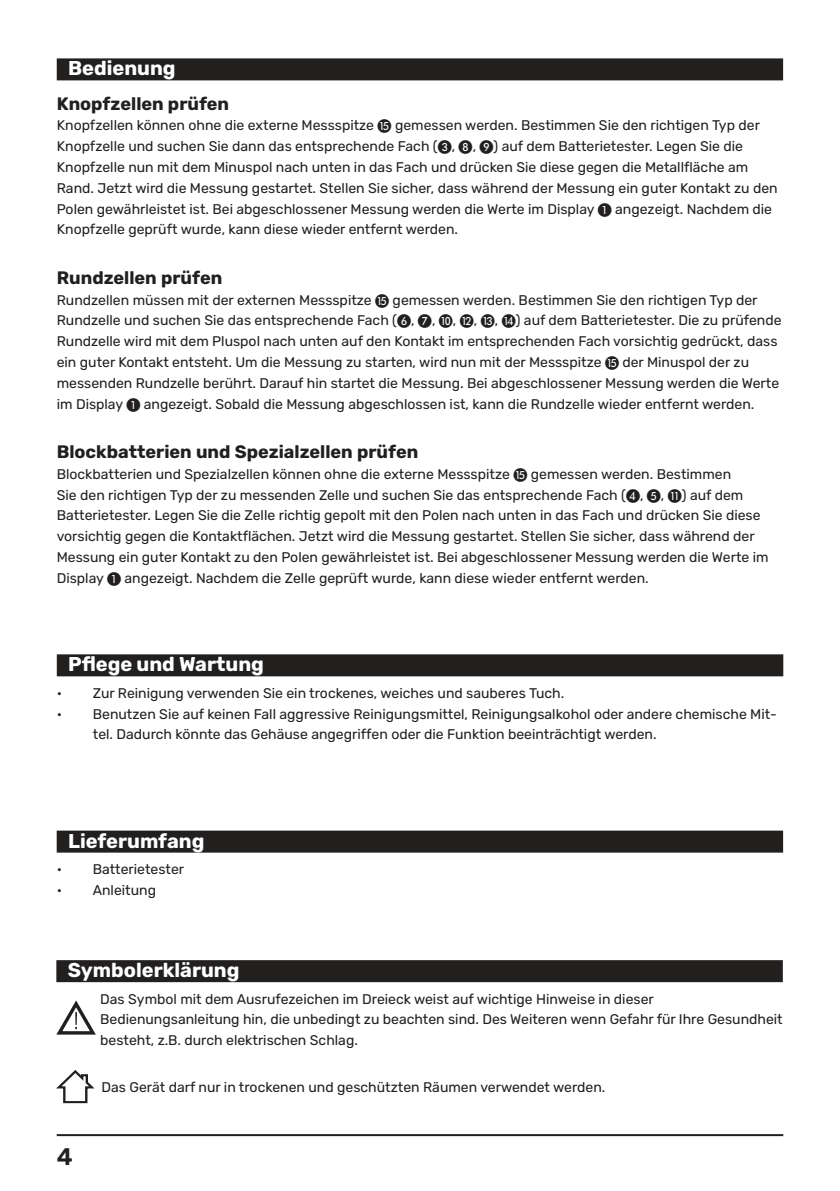
<style>
.page{position:relative;width:840px;height:1191px;background:#fff}
.page>*{position:absolute;margin:0;border:0;box-sizing:border-box;transform-origin:0 0}
.t1{font:600 24px "Rubik";color:#221f1f}
.t2{font:700 20px "Rubik";color:#fff}
.t3{font:700 18px "Rubik";color:#221f1f}
.t4{font:14px/20.8px "Rubik";color:#221f1f}
</style>
<div class="page">
<hr style="left:57px;top:1134px;width:725px;height:2px;background:#221f1f">
<div style="left:57px;top:654px;width:725px;height:22px;background:#221f1f"></div>
<div style="left:57px;top:58px;width:725px;height:22px;background:#221f1f"></div>
<div style="left:57px;top:830px;width:725px;height:22px;background:#221f1f"></div>
<svg style="left:56px;top:1070px;width:38px;height:33px"></svg>
<div style="left:56px;top:960px;width:726px;height:22px;background:#221f1f"></div>
<svg style="left:56px;top:1000px;width:40px;height:35px"></svg>
<h2 class="t2" style="left:68px;top:59px;width:109px">Bedienung</h2>
<p class="t3" style="left:57px;top:95px;width:174px">Knopfzellen prüfen</p>
<p class="t4" style="left:57px;top:116px;width:722px">Knopfzellen können ohne die externe Messspitze ⓯ gemessen werden. Bestimmen Sie den richtigen Typ der Knopfzelle und suchen Sie dann das entsprechende Fach (❸, ❽, ❾) auf dem Batterietester. Legen Sie die Knopfzelle nun mit dem Minuspol nach unten in das Fach und drücken Sie diese gegen die Metallfläche am Rand. Jetzt wird die Messung gestartet. Stellen Sie sicher, dass während der Messung ein guter Kontakt zu den Polen gewährleistet ist. Bei abgeschlossener Messung werden die Werte im Display ❶ angezeigt. Nachdem die Knopfzelle geprüft wurde, kann diese wieder entfernt werden.</p>
<p class="t3" style="left:57px;top:269px;width:167px">Rundzellen prüfen</p>
<p class="t4" style="left:57px;top:290px;width:726px">Rundzellen müssen mit der externen Messspitze ⓯ gemessen werden. Bestimmen Sie den richtigen Typ der Rundzelle und suchen Sie das entsprechende Fach (❻, ❼, ❿, ⓬, ⓭, ⓮) auf dem Batterietester. Die zu prüfende Rundzelle wird mit dem Pluspol nach unten auf den Kontakt im entsprechenden Fach vorsichtig gedrückt, dass ein guter Kontakt entsteht. Um die Messung zu starten, wird nun mit der Messspitze ⓯ der Minuspol der zu messenden Rundzelle berührt. Darauf hin startet die Messung. Bei abgeschlossener Messung werden die Werte im Display ❶ angezeigt. Sobald die Messung abgeschlossen ist, kann die Rundzelle wieder entfernt werden.</p>
<p class="t3" style="left:57px;top:443px;width:363px">Blockbatterien und Spezialzellen prüfen</p>
<p class="t4" style="left:57px;top:464px;width:713px">Blockbatterien und Spezialzellen können ohne die externe Messspitze ⓯ gemessen werden. Bestimmen<br>Sie den richtigen Typ der zu messenden Zelle und suchen Sie das entsprechende Fach (❹, ❺, ⓫) auf dem Batterietester. Legen Sie die Zelle richtig gepolt mit den Polen nach unten in das Fach und drücken Sie diese vorsichtig gegen die Kontaktflächen. Jetzt wird die Messung gestartet. Stellen Sie sicher, dass während der Messung ein guter Kontakt zu den Polen gewährleistet ist. Bei abgeschlossener Messung werden die Werte im Display ❶ angezeigt. Nachdem die Zelle geprüft wurde, kann diese wieder entfernt werden.</p>
<h2 class="t2" style="left:68px;top:653px;width:197px">Pflege und Wartung</h2>
<p class="t4" style="left:57px;top:683px;width:508px">• Zur Reinigung verwenden Sie ein trockenes, weiches und sauberes Tuch.</p>
<p class="t4" style="left:93px;top:704px;width:685px;text-indent:-36px">• Benutzen Sie auf keinen Fall aggressive Reinigungsmittel, Reinigungsalkohol oder andere chemische Mit&shy;tel. Dadurch könnte das Gehäuse angegriffen oder die Funktion beeinträchtigt werden.</p>
<h2 class="t2" style="left:68px;top:831px;width:138px">Lieferumfang</h2>
<p class="t4" style="left:57px;top:859px;width:129px">• Batterietester</p>
<p class="t4" style="left:57px;top:880px;width:101px">• Anleitung</p>
<h2 class="t2" style="left:68px;top:960px;width:173px">Symbolerklärung</h2>
<p class="t4" style="left:100px;top:988px;width:683px">Das Symbol mit dem Ausrufezeichen im Dreieck weist auf wichtige Hinweise in dieser<br>Bedienungsanleitung hin, die unbedingt zu beachten sind. Des Weiteren wenn Gefahr für Ihre Gesundheit besteht, z.B. durch elektrischen Schlag.</p>
<h1 class="t1" style="left:57px;top:1145px;width:18px">4</h1>
<p class="t4" style="left:101px;top:1077px;width:505px">Das Gerät darf nur in trockenen und geschützten Räumen verwendet werden.</p>
</div>
